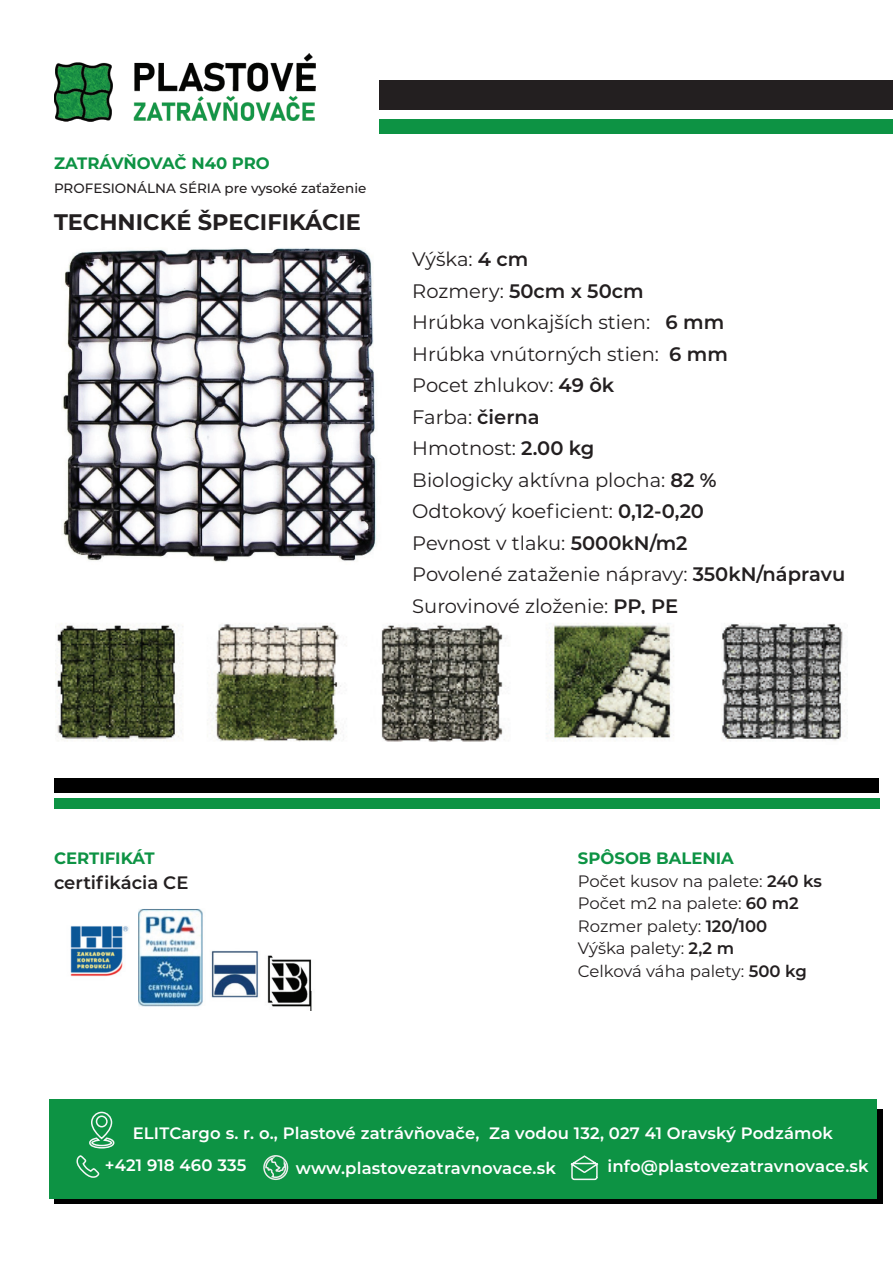
<style>
.page{position:relative;width:893px;height:1263px;background:#fff}
.page>*{position:absolute;margin:0;border:0;box-sizing:border-box;transform-origin:0 0}
.t1{font:700 22.5px "Montserrat";color:#231f20}
.t2{font:19.5px/31.5px "Montserrat";color:#231f20}
.t3{font:600 18px "Montserrat";color:#231f20}
.t4{font:600 16.5px/32.2px "Montserrat";letter-spacing:.01em;color:#fff}
.t5{font:16.5px/22.5px "Montserrat";color:#231f20}
.t6{font:700 16.5px "Montserrat";color:#0d9344}
.t7{font:500 13.5px "Montserrat";color:#231f20}
.s1{font-weight:600}
.s2{font-weight:700;color:#0d9344}
</style>
<div class="page">
<div style="left:54px;top:1109px;width:829px;height:94px;background:linear-gradient(to right,#000,#000)"></div>
<div style="left:49px;top:1099px;width:828px;height:99px;background:#0d9344"></div>
<svg style="left:76px;top:1111px;width:39px;height:67px"></svg>
<svg style="left:263px;top:1155px;width:26px;height:26px"></svg>
<svg style="left:570px;top:1155px;width:29px;height:26px"></svg>
<img style="left:54px;top:54px;width:261px;height:67px">
<div style="left:380px;top:80px;width:513px;height:29px;background:#231f20"></div>
<div style="left:380px;top:120px;width:513px;height:14px;background:#0d9344"></div>
<img style="left:62px;top:248px;width:315px;height:314px">
<img style="left:55px;top:623px;width:793px;height:119px">
<div style="left:54px;top:778px;width:825px;height:15px;background:#000"></div>
<div style="left:54px;top:798px;width:825px;height:11px;background:#0d9344"></div>
<img style="left:70px;top:909px;width:242px;height:102px">
<p class="t6" style="left:54px;top:151px;width:217px">ZATRÁVŇOVAČ N40 PRO</p>
<p class="t7" style="left:54px;top:179px;width:314px">PROFESIONÁLNA SÉRIA pre vysoké zaťaženie</p>
<p class="t1" style="left:54px;top:206px;width:309px">TECHNICKÉ ŠPECIFIKÁCIE</p>
<p class="t2" style="left:412px;top:243px;width:435px">Výška: <span class="s1">4 cm<br></span>Rozmery: <span class="s1">50cm x 50cm<br></span>Hrúbka vonkajších stien: <span class="s1">6 mm<br></span>Hrúbka vnútorných stien: <span class="s1">6 mm<br></span>Pocet zhlukov: <span class="s1">49 ôk<br></span>Farba: <span class="s1">čierna<br></span>Hmotnost: <span class="s1">2.00 kg<br></span>Biologicky aktívna plocha: <span class="s1">82 %<br></span>Odtokový koeficient: <span class="s1">0,12-0,20<br></span>Pevnost v tlaku: <span class="s1">5000kN/m2<br></span>Povolené zataženie nápravy: <span class="s1">350kN/nápravu<br></span>Surovinové zloženie: <span class="s1">PP, PE</span></p>
<p class="t6" style="left:54px;top:846px;width:102px">CERTIFIKÁT</p>
<p class="t5" style="left:578px;top:846px;width:245px"><span class="s2">SPÔSOB BALENIA<br></span>Počet kusov na palete: <span class="s1">240 ks<br></span>Počet m2 na palete: <span class="s1">60 m2<br></span>Rozmer palety: <span class="s1">120/100<br></span>Výška palety: <span class="s1">2,2 m<br></span>Celková váha palety: <span class="s1">500 kg</span></p>
<p class="t3" style="left:54px;top:870px;width:136px">certifikácia CE</p>
<p class="t4" style="left:105px;top:1116px;width:730px;text-indent:28px">ELITCargo s. r. o., Plastové zatrávňovače, Za vodou 132, 027 41 Oravský Podzámok +421 918 460 335</p>
<p class="t4" style="left:296px;top:1151px;width:261px">www.plastovezatravnovace.sk</p>
<p class="t4" style="left:607px;top:1149px;width:263px">info@plastovezatravnovace.sk</p>
</div>
